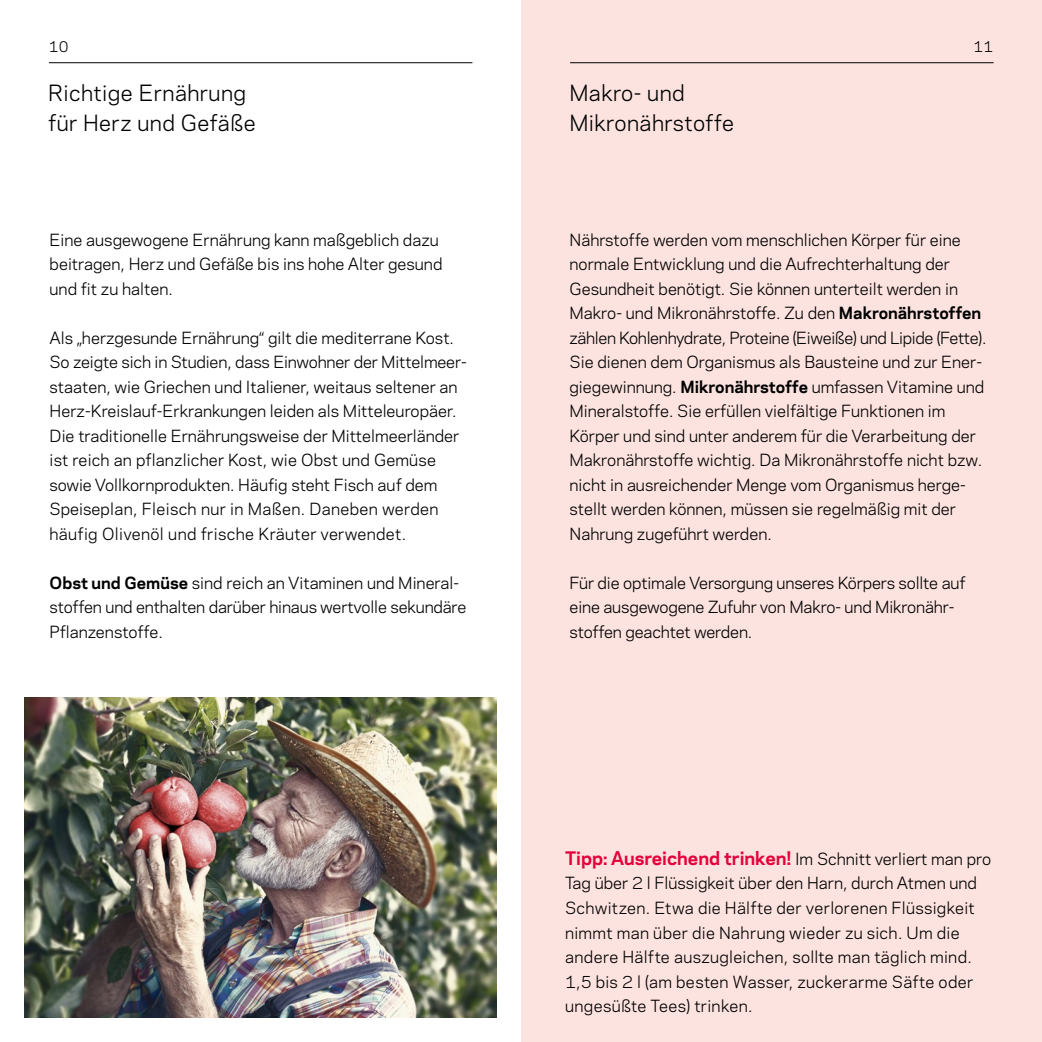
<style>
.page{position:relative;width:1042px;height:1042px;background:#fff}
.page>*{position:absolute;margin:0;border:0;box-sizing:border-box;transform-origin:0 0}
.t1{font:21px/29.8px "Galaxie Polaris";letter-spacing:.02em;color:#000}
.t2{font:700 17.5px "Galaxie Polaris";color:#e4003a}
.t3{font:15.75px/24.5px "Galaxie Polaris";color:#000}
.t4{font:14px "Galaxie Polaris";color:#000}
.s1{font-weight:700}
.s2{font-weight:400;font-size:15.75px;color:#000}
</style>
<div class="page">
<div style="left:521px;top:0;width:521px;height:1042px;background:#fce3df"></div>
<hr style="left:49px;top:62px;width:423px;height:1px;background:#000">
<hr style="left:570px;top:62px;width:423px;height:1px;background:#000">
<img style="left:25px;top:697px;width:471px;height:320px">
<p class="t4" style="left:49px;top:36px;width:21px">10</p>
<p class="t4" style="left:973px;top:36px;width:21px">11</p>
<h1 class="t1" style="left:48px;top:77px;width:209px">Richtige Ernährung für Herz und Gefäße</h1>
<h1 class="t1" style="left:569px;top:77px;width:166px">Makro- und<br>Mikronährstoffe</h1>
<p class="t3" style="left:50px;top:227px;width:394px">Eine ausgewogene Ernährung kann maßgeblich dazu beitragen, Herz und Gefäße bis ins hohe Alter gesund und fit zu halten.</p>
<p class="t3" style="left:50px;top:325px;width:419px">Als „herzgesunde Ernährung“ gilt die mediterrane Kost.<br>So zeigte sich in Studien, dass Einwohner der Mittelmeer&shy;staaten, wie Griechen und Italiener, weitaus seltener an Herz-Kreislauf-Erkrankungen leiden als Mitteleuropäer.<br>Die traditionelle Ernährungsweise der Mittelmeerländer ist reich an pflanzlicher Kost, wie Obst und Gemüse sowie Vollkornprodukten. Häufig steht Fisch auf dem Speiseplan, Fleisch nur in Maßen. Daneben werden häufig Olivenöl und frische Kräuter verwendet.</p>
<p class="t3" style="left:50px;top:570px;width:418px"><span class="s1">Obst und Gemüse</span> sind reich an Vitaminen und Mineral&shy;stoffen und enthalten darüber hinaus wertvolle sekundäre<br>Pflanzenstoffe.</p>
<p class="t3" style="left:569px;top:227px;width:418px">Nährstoffe werden vom menschlichen Körper für eine normale Entwicklung und die Aufrechterhaltung der Gesundheit benötigt. Sie können unterteilt werden in Makro- und Mikronährstoffe. Zu den <span class="s1">Makronährstoffen </span>zählen Kohlenhydrate, Proteine (Eiweiße) und Lipide (Fette).<br>Sie dienen dem Organismus als Bausteine und zur Ener&shy;giegewinnung. <span class="s1">Mikronährstoffe</span> umfassen Vitamine und Mineralstoffe. Sie erfüllen vielfältige Funktionen im Körper und sind unter anderem für die Verarbeitung der Makronährstoffe wichtig. Da Mikronährstoffe nicht bzw. nicht in ausreichender Menge vom Organismus herge&shy;stellt werden können, müssen sie regelmäßig mit der Nahrung zugeführt werden.</p>
<p class="t3" style="left:569px;top:570px;width:397px">Für die optimale Versorgung unseres Körpers sollte auf eine ausgewogene Zufuhr von Makro- und Mikronähr&shy;stoffen geachtet werden.</p>
<p class="t2" style="left:565px;top:845px;width:427px">Tipp: Ausreichend trinken! <span class="s2">Im Schnitt verliert man pro</span></p>
<p class="t3" style="left:565px;top:870px;width:413px">Tag über 2 l Flüssigkeit über den Harn, durch Atmen und Schwitzen. Etwa die Hälfte der verlorenen Flüssigkeit nimmt man über die Nahrung wieder zu sich. Um die andere Hälfte auszugleichen, sollte man täglich mind.<br>1,5 bis 2 l (am besten Wasser, zuckerarme Säfte oder ungesüßte Tees) trinken.</p>
</div>
